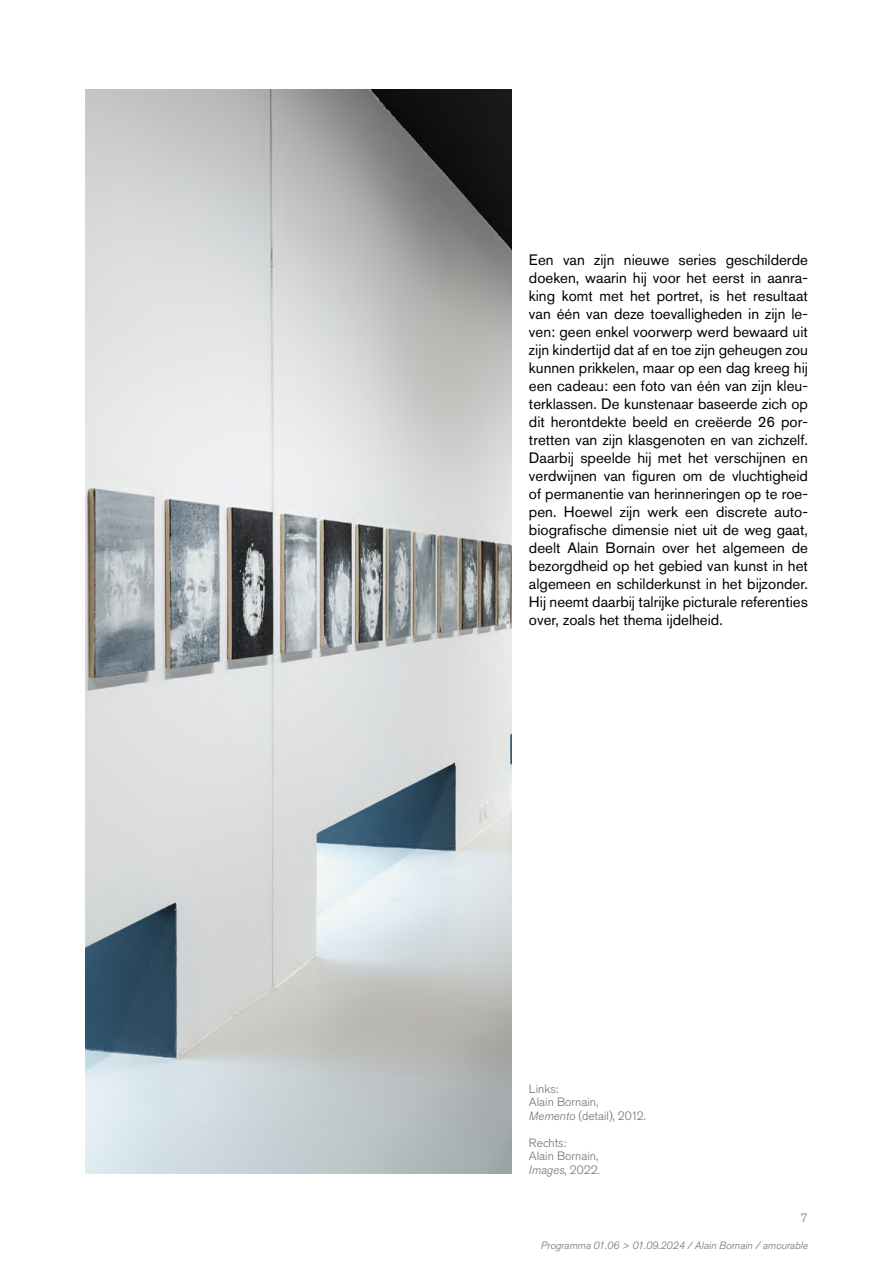
<style>
.page{position:relative;width:893px;height:1263px;background:#fff}
.page>*{position:absolute;margin:0;border:0;box-sizing:border-box;transform-origin:0 0}
.t1{font:15px/18px "Akzidenz Grotesk Pro";color:#000;text-align:justify}
.t2{font:300 12px/13.5px "Akzidenz Grotesk Pro";color:#706f6f}
.t3{font:italic 300 10.5px "Akzidenz Grotesk Pro";color:#706f6f}
.s1{font-style:italic}
</style>
<div class="page">
<img style="left:85px;top:89px;width:427px;height:1085px">
<p class="t1" style="left:529px;top:251px;width:280px">Een van zijn nieuwe series geschilderde doeken, waarin hij voor het eerst in aanra&shy;king komt met het portret, is het resultaat van één van deze toevalligheden in zijn le&shy;ven: geen enkel voorwerp werd bewaard uit zijn kindertijd dat af en toe zijn geheugen zou kunnen prikkelen, maar op een dag kreeg hij een cadeau: een foto van één van zijn kleu&shy;terklassen. De kunstenaar baseerde zich op dit herontdekte beeld en creëerde 26 por&shy;tretten van zijn klasgenoten en van zichzelf.<br>Daarbij speelde hij met het verschijnen en verdwijnen van figuren om de vluchtigheid of permanentie van herinneringen op te roe&shy;pen. Hoewel zijn werk een discrete auto&shy;biografische dimensie niet uit de weg gaat, deelt Alain Bornain over het algemeen de bezorgdheid op het gebied van kunst in het algemeen en schilderkunst in het bijzonder.<br>Hij neemt daarbij talrijke picturale referenties over, zoals het thema ijdelheid.</p>
<p class="t2" style="left:529px;top:1082px;width:118px">Links:<br>Alain Bornain,<br><span class="s1">Memento</span> (detail), 2012.</p>
<p class="t2" style="left:529px;top:1136px;width:72px">Rechts:<br>Alain Bornain,<br><span class="s1">Images</span>, 2022.</p>
<p class="t2" style="left:801px;top:1211px;width:8px">7</p>
<p class="t3" style="left:541px;top:1238px;width:269px">Programma 01.06 &gt; 01.09.2024 / Alain Bornain / amourable</p>
</div>
